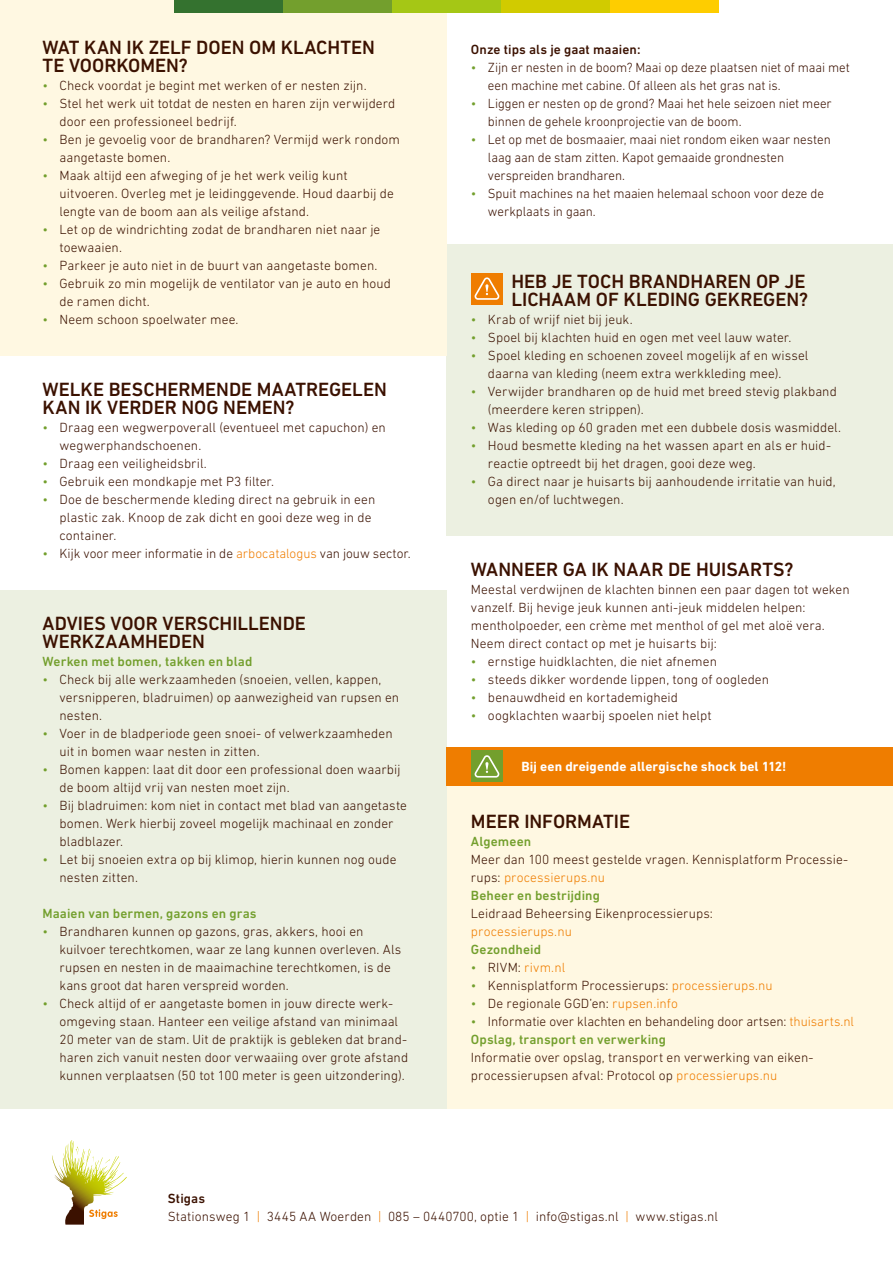
<style>
.page{position:relative;width:893px;height:1263px;background:#fff}
.page>*{position:absolute;margin:0;border:0;box-sizing:border-box;transform-origin:0 0}
.t1{font:500 19.5px/18px "DIN Next LT Pro";color:#3b1100}
.t2{font:300 13.5px/18px "DIN Next LT Pro";letter-spacing:.005em;color:#3b1100}
.t3{font:500 13.5px "DIN Next LT Pro";letter-spacing:.01em;color:#739f2d}
.t4{font:700 13.5px "DIN Next LT Pro";letter-spacing:.01em;color:#fff}
.t5{font:300 13.5px "DIN Next LT Pro";letter-spacing:.01em;color:#ef7d00}
.t6{font:500 13.5px "DIN Next LT Pro";letter-spacing:.005em;color:#3b1100}
.s1{color:#739f2d}
.s2{color:#ef7d00}
.s3{font-weight:500;color:#739f2d}
.s4{color:#3b1100}
.s5{font-weight:500}
</style>
<div class="page">
<div style="left:446px;top:770px;width:447px;height:339px;background:#fff8e2"></div>
<div style="left:446px;top:244px;width:447px;height:292px;background:#ecf0e1"></div>
<div style="left:0;top:590px;width:446px;height:519px;background:#ecf0e1"></div>
<div style="left:0;top:0;width:446px;height:356px;background:#fff8e2"></div>
<svg style="left:52px;top:1140px;width:22px;height:56px"></svg>
<svg style="left:89px;top:1209px;width:29px;height:10px"></svg>
<div style="left:501px;top:0;width:109px;height:13px;background:#d1cb00"></div>
<div style="left:610px;top:0;width:109px;height:13px;background:#fecd00"></div>
<div style="left:392px;top:0;width:109px;height:13px;background:#a5c715"></div>
<div style="left:283px;top:0;width:109px;height:13px;background:#739f2d"></div>
<div style="left:174px;top:0;width:109px;height:13px;background:#34722f"></div>
<div style="left:471px;top:273px;width:32px;height:32px;background:#ef7d00"></div>
<svg style="left:475px;top:277px;width:24px;height:23px"></svg>
<div style="left:446px;top:747px;width:447px;height:39px;background:#ef7d00"></div>
<div style="left:471px;top:750px;width:32px;height:32px;background:#739f2d"></div>
<svg style="left:475px;top:755px;width:24px;height:22px"></svg>
<h1 class="t1" style="left:43px;top:38px;width:334px">WAT KAN IK ZELF DOEN OM KLACHTEN<br>TE VOORKOMEN?</h1>
<p class="t2" style="left:43px;top:76px;width:326px"><span class="s1">•</span> Check voordat je begint met werken of er nesten zijn.</p>
<p class="t2" style="left:60px;top:94px;width:337px;text-indent:-17px"><span class="s1">•</span> Stel het werk uit totdat de nesten en haren zijn verwijderd door een professioneel bedrijf.</p>
<p class="t2" style="left:60px;top:130px;width:342px;text-indent:-17px"><span class="s1">•</span> Ben je gevoelig voor de brandharen? Vermijd werk rondom aangetaste bomen.</p>
<p class="t2" style="left:60px;top:166px;width:336px;text-indent:-17px"><span class="s1">•</span> Maak altijd een afweging of je het werk veilig kunt uitvoeren. Overleg met je leidinggevende. Houd daarbij de lengte van de boom aan als veilige afstand.</p>
<p class="t2" style="left:60px;top:220px;width:322px;text-indent:-17px"><span class="s1">•</span> Let op de windrichting zodat de brandharen niet naar je toewaaien.</p>
<p class="t2" style="left:43px;top:256px;width:336px"><span class="s1">•</span> Parkeer je auto niet in de buurt van aangetaste bomen.</p>
<p class="t2" style="left:60px;top:274px;width:333px;text-indent:-17px"><span class="s1">•</span> Gebruik zo min mogelijk de ventilator van je auto en houd de ramen dicht.</p>
<p class="t2" style="left:43px;top:310px;width:198px"><span class="s1">•</span> Neem schoon spoelwater mee.</p>
<h1 class="t1" style="left:43px;top:380px;width:346px">WELKE BESCHERMENDE MAATREGELEN<br>KAN IK VERDER NOG NEMEN?</h1>
<p class="t2" style="left:60px;top:418px;width:328px;text-indent:-17px"><span class="s1">•</span> Draag een wegwerpoverall (eventueel met capuchon) en wegwerphandschoenen.</p>
<p class="t2" style="left:43px;top:454px;width:166px"><span class="s1">•</span> Draag een veiligheidsbril.</p>
<p class="t2" style="left:43px;top:472px;width:233px"><span class="s1">•</span> Gebruik een mondkapje met P3 filter.</p>
<p class="t2" style="left:60px;top:490px;width:317px;text-indent:-17px"><span class="s1">•</span> Doe de beschermende kleding direct na gebruik in een plastic zak. Knoop de zak dicht en gooi deze weg in de container.</p>
<p class="t2" style="left:43px;top:544px;width:370px"><span class="s1">•</span> Kijk voor meer informatie in de <span class="s2">arbocatalogus</span> van jouw sector.</p>
<h1 class="t1" style="left:43px;top:614px;width:265px">ADVIES VOOR VERSCHILLENDE<br>WERKZAAMHEDEN</h1>
<p class="t3" style="left:43px;top:654px;width:211px">Werken met bomen, takken en blad</p>
<p class="t2" style="left:60px;top:670px;width:341px;text-indent:-17px"><span class="s1">•</span> Check bij alle werkzaamheden (snoeien, vellen, kappen, versnipperen, bladruimen) op aanwezigheid van rupsen en nesten.</p>
<p class="t2" style="left:60px;top:724px;width:335px;text-indent:-17px"><span class="s1">•</span> Voer in de bladperiode geen snoei- of velwerkzaamheden uit in bomen waar nesten in zitten.</p>
<p class="t2" style="left:60px;top:760px;width:343px;text-indent:-17px"><span class="s1">•</span> Bomen kappen: laat dit door een professional doen waarbij de boom altijd vrij van nesten moet zijn.</p>
<p class="t2" style="left:60px;top:796px;width:349px;text-indent:-17px"><span class="s1">•</span> Bij bladruimen: kom niet in contact met blad van aangetaste bomen. Werk hierbij zoveel mogelijk machinaal en zonder bladblazer.</p>
<p class="t2" style="left:60px;top:850px;width:339px;text-indent:-17px"><span class="s1">•</span> Let bij snoeien extra op bij klimop, hierin kunnen nog oude nesten zitten.</p>
<p class="t3" style="left:43px;top:906px;width:216px">Maaien van bermen, gazons en gras</p>
<p class="t2" style="left:60px;top:922px;width:343px;text-indent:-17px"><span class="s1">•</span> Brandharen kunnen op gazons, gras, akkers, hooi en kuilvoer terechtkomen, waar ze lang kunnen overleven. Als rupsen en nesten in de maaimachine terechtkomen, is de kans groot dat haren verspreid worden.</p>
<p class="t2" style="left:60px;top:994px;width:350px;text-indent:-17px"><span class="s1">•</span> Check altijd of er aangetaste bomen in jouw directe werk&shy;omgeving staan. Hanteer een veilige afstand van minimaal 20 meter van de stam. Uit de praktijk is gebleken dat brand&shy;haren zich vanuit nesten door verwaaiing over grote afstand kunnen verplaatsen (50 tot 100 meter is geen uitzondering).</p>
<p class="t6" style="left:471px;top:42px;width:171px">Onze tips als je gaat maaien:</p>
<p class="t2" style="left:488px;top:58px;width:363px;text-indent:-17px"><span class="s1">•</span> Zijn er nesten in de boom? Maai op deze plaatsen niet of maai met een machine met cabine. Of alleen als het gras nat is.</p>
<p class="t2" style="left:488px;top:94px;width:345px;text-indent:-17px"><span class="s1">•</span> Liggen er nesten op de grond? Maai het hele seizoen niet meer binnen de gehele kroonprojectie van de boom.</p>
<p class="t2" style="left:488px;top:130px;width:344px;text-indent:-17px"><span class="s1">•</span> Let op met de bosmaaier, maai niet rondom eiken waar nesten laag aan de stam zitten. Kapot gemaaide grondnesten verspreiden brandharen.</p>
<p class="t2" style="left:488px;top:184px;width:337px;text-indent:-17px"><span class="s1">•</span> Spuit machines na het maaien helemaal schoon voor deze de werkplaats in gaan.</p>
<h1 class="t1" style="left:511px;top:272px;width:298px">HEB JE TOCH BRANDHAREN OP JE<br>LICHAAM OF KLEDING GEKREGEN?</h1>
<p class="t2" style="left:471px;top:310px;width:163px"><span class="s1">•</span> Krab of wrijf niet bij jeuk.</p>
<p class="t2" style="left:471px;top:328px;width:322px"><span class="s1">•</span> Spoel bij klachten huid en ogen met veel lauw water.</p>
<p class="t2" style="left:488px;top:346px;width:322px;text-indent:-17px"><span class="s1">•</span> Spoel kleding en schoenen zoveel mogelijk af en wissel daarna van kleding (neem extra werkkleding mee).</p>
<p class="t2" style="left:488px;top:382px;width:350px;text-indent:-17px"><span class="s1">•</span> Verwijder brandharen op de huid met breed stevig plakband (meerdere keren strippen).</p>
<p class="t2" style="left:471px;top:418px;width:371px"><span class="s1">•</span> Was kleding op 60 graden met een dubbele dosis wasmiddel.</p>
<p class="t2" style="left:488px;top:436px;width:343px;text-indent:-17px"><span class="s1">•</span> Houd besmette kleding na het wassen apart en als er huid&shy;reactie optreedt bij het dragen, gooi deze weg.</p>
<p class="t2" style="left:488px;top:472px;width:349px;text-indent:-17px"><span class="s1">•</span> Ga direct naar je huisarts bij aanhoudende irritatie van huid, ogen en/of luchtwegen.</p>
<h1 class="t1" style="left:471px;top:560px;width:324px">WANNEER GA IK NAAR DE HUISARTS?</h1>
<p class="t2" style="left:471px;top:580px;width:380px">Meestal verdwijnen de klachten binnen een paar dagen tot weken vanzelf. Bij hevige jeuk kunnen anti-jeuk middelen helpen: mentholpoeder, een crème met menthol of gel met aloë vera.<br>Neem direct contact op met je huisarts bij:</p>
<p class="t2" style="left:471px;top:652px;width:247px"><span class="s1">•</span> ernstige huidklachten, die niet afnemen</p>
<p class="t2" style="left:471px;top:670px;width:300px"><span class="s1">•</span> steeds dikker wordende lippen, tong of oogleden</p>
<p class="t2" style="left:471px;top:688px;width:209px"><span class="s1">•</span> benauwdheid en kortademigheid</p>
<p class="t2" style="left:471px;top:706px;width:242px"><span class="s1">•</span> oogklachten waarbij spoelen niet helpt</p>
<p class="t4" style="left:521px;top:758px;width:267px">Bij een dreigende allergische shock bel 112!</p>
<h1 class="t1" style="left:471px;top:812px;width:161px">MEER INFORMATIE</h1>
<p class="t3" style="left:471px;top:834px;width:62px">Algemeen</p>
<p class="t2" style="left:471px;top:850px;width:379px">Meer dan 100 meest gestelde vragen. Kennisplatform Processie&shy;rups: <span class="s2">processierups.nu<br></span><span class="s3">Beheer en bestrijding</span></p>
<p class="t2" style="left:471px;top:904px;width:244px">Leidraad Beheersing Eikenprocessierups:</p>
<p class="t5" style="left:471px;top:924px;width:102px">processierups.nu</p>
<p class="t3" style="left:471px;top:942px;width:72px">Gezondheid</p>
<p class="t5" style="left:471px;top:960px;width:96px"><span class="s1">•</span> <span class="s4">RIVM:</span> rivm.nl</p>
<p class="t2" style="left:471px;top:976px;width:303px"><span class="s1">•</span> Kennisplatform Processierups: <span class="s2">processierups.nu</span></p>
<p class="t2" style="left:471px;top:994px;width:209px"><span class="s1">•</span> De regionale GGD’en: <span class="s2">rupsen.info</span></p>
<p class="t2" style="left:471px;top:1012px;width:385px"><span class="s1">•</span> Informatie over klachten en behandeling door artsen: <span class="s2">thuisarts.nl<br></span><span class="s3">Opslag, transport en verwerking</span></p>
<p class="t2" style="left:471px;top:1048px;width:343px">Informatie over opslag, transport en verwerking van eiken&shy;processierupsen afval: Protocol op <span class="s2">processierups.nu</span></p>
<p class="t2" style="left:168px;top:1189px;width:551px"><span class="s5">Stigas<br></span>Stationsweg 1 <span class="s2">|</span> 3445 AA Woerden <span class="s2">|</span> 085 – 0440700, optie 1 <span class="s2">|</span> info@stigas.nl <span class="s2">|</span> www.stigas.nl</p>
</div>
